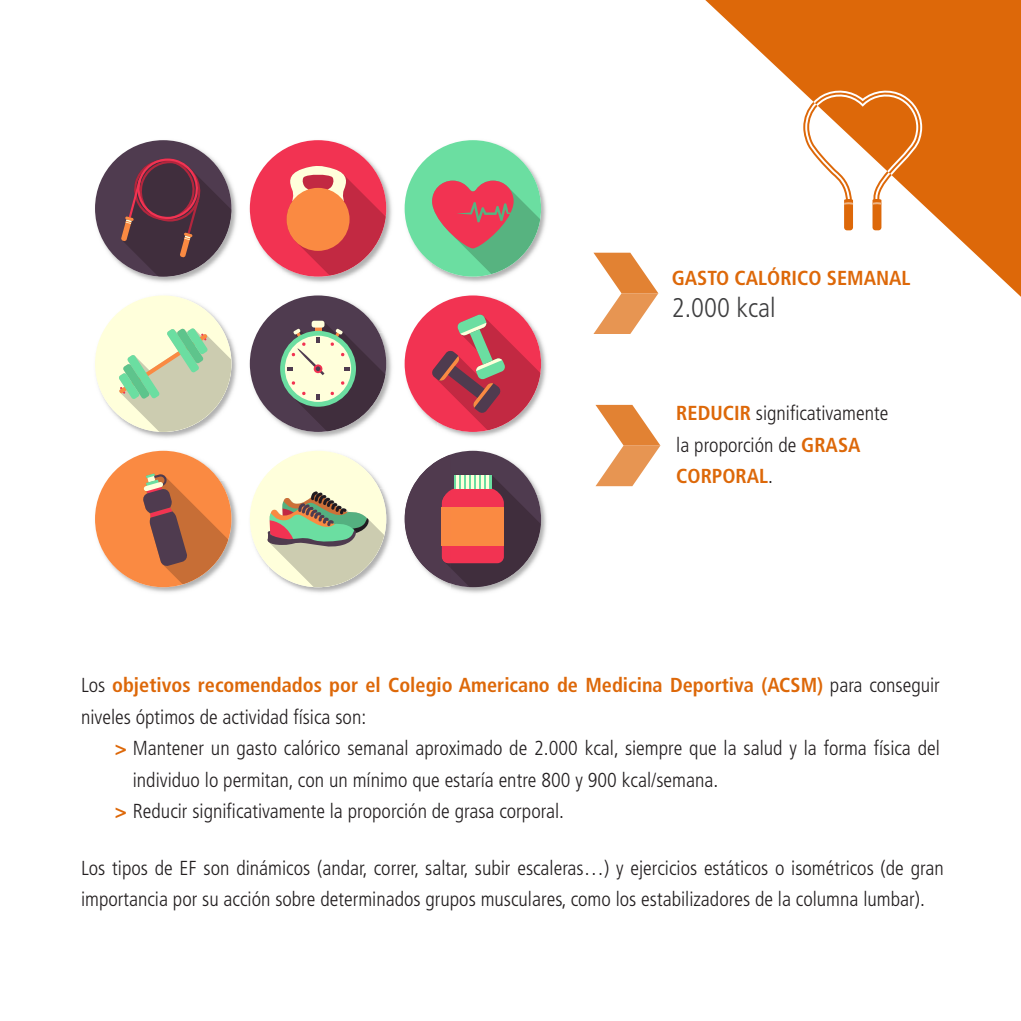
<style>
.page{position:relative;width:1021px;height:1021px;background:#fff}
.page>*{position:absolute;margin:0;border:0;box-sizing:border-box;transform-origin:0 0}
.t1{font:300 condensed 27px "Frutiger LT Std";color:#3e3e3f}
.t2{font:300 condensed 20.25px/31.5px "Frutiger LT Std";color:#231f20}
.t3{font:700 condensed 20.25px/31.5px "Frutiger LT Std";color:#dd6809}
.s1{font-weight:700;color:#dd6809}
.s2{font-weight:300;color:#231f20}
.s3{font-weight:900;color:#dd6809}
</style>
<div class="page">
<img style="left:95px;top:140px;width:336px;height:143px">
<div style="left:95px;top:140px;width:136px;height:137px;background:#4f3b4f;border-radius:50%"></div>
<svg style="left:121px;top:158px;width:110px;height:119px"></svg>
<div style="left:250px;top:140px;width:136px;height:137px;background:#f23352;border-radius:50%"></div>
<svg style="left:286px;top:165px;width:100px;height:110px"></svg>
<div style="left:286px;top:188px;width:63px;height:63px;background:#fa8a42;border-radius:50%"></div>
<img style="left:431px;top:140px;width:164px;height:142px">
<div style="left:404px;top:140px;width:137px;height:137px;background:#6bdea1;border-radius:50%"></div>
<svg style="left:432px;top:181px;width:108px;height:93px"></svg>
<img style="left:95px;top:296px;width:142px;height:184px">
<div style="left:95px;top:295px;width:136px;height:137px;background:#ffffdb;border-radius:50%"></div>
<svg style="left:119px;top:328px;width:112px;height:104px"></svg>
<img style="left:290px;top:337px;width:141px;height:151px">
<img style="left:257px;top:297px;width:118px;height:35px">
<img style="left:249px;top:340px;width:40px;height:128px">
<svg style="left:282px;top:297px;width:7px;height:8px"></svg>
<div style="left:250px;top:295px;width:136px;height:137px;background:#4f3b4f;border-radius:50%"></div>
<svg style="left:280px;top:321px;width:105px;height:110px"></svg>
<div style="left:311px;top:321px;width:13px;height:6px;background:#ffffdb;border-radius:2px"></div>
<img style="left:446px;top:338px;width:100px;height:99px">
<img style="left:491px;top:297px;width:31px;height:17px">
<div style="left:404px;top:295px;width:137px;height:137px;background:#f23352;border-radius:50%"></div>
<svg style="left:431px;top:314px;width:109px;height:116px"></svg>
<img style="left:95px;top:480px;width:143px;height:113px">
<div style="left:95px;top:451px;width:136px;height:136px;background:#fa8a42;border-radius:50%"></div>
<svg style="left:143px;top:473px;width:85px;height:111px"></svg>
<img style="left:450px;top:495px;width:97px;height:98px">
<img style="left:450px;top:450px;width:78px;height:25px">
<div style="left:404px;top:451px;width:137px;height:136px;background:#4f3b4f;border-radius:50%"></div>
<img style="left:250px;top:489px;width:142px;height:104px">
<img style="left:249px;top:448px;width:20px;height:32px">
<img style="left:402px;top:448px;width:48px;height:140px">
<img style="left:404px;top:454px;width:46px;height:129px">
<svg style="left:442px;top:475px;width:99px;height:112px"></svg>
<img style="left:442px;top:490px;width:8px;height:73px">
<img style="left:442px;top:507px;width:8px;height:39px">
<div style="left:250px;top:451px;width:136px;height:136px;background:#ffffdb;border-radius:50%"></div>
<svg style="left:267px;top:488px;width:117px;height:99px"></svg>
<svg style="left:593px;top:253px;width:65px;height:81px"></svg>
<svg style="left:595px;top:405px;width:65px;height:81px"></svg>
<svg style="left:705px;top:0;width:315px;height:296px;fill:#dd6809"></svg>
<svg style="left:802px;top:86px;width:121px;height:144px"></svg>
<p class="t3" style="left:671px;top:262px;width:240px">GASTO CALÓRICO SEMANAL</p>
<p class="t1" style="left:671px;top:292px;width:105px">2.000 kcal</p>
<p class="t2" style="left:676px;top:397px;width:213px"><span class="s1">REDUCIR</span> significativamente la proporción de <span class="s1">GRASA<br>CORPORAL</span>.</p>
<p class="t3" style="left:81px;top:669px;width:860px"><span class="s2">Los</span> objetivos recomendados por el Colegio Americano de Medicina Deportiva (ACSM) <span class="s2">para conseguir niveles óptimos de actividad física son:</span></p>
<p class="t2" style="left:133px;top:732px;width:808px;text-indent:-18px"><span class="s3">&gt;</span> Mantener un gasto calórico semanal aproximado de 2.000 kcal, siempre que la salud y la forma física del individuo lo permitan, con un mínimo que estaría entre 800 y 900 kcal/semana.</p>
<p class="t2" style="left:115px;top:795px;width:450px"><span class="s3">&gt;</span> Reducir significativamente la proporción de grasa corporal.</p>
<p class="t2" style="left:81px;top:852px;width:864px">Los tipos de EF son dinámicos (andar, correr, saltar, subir escaleras…) y ejercicios estáticos o isométricos (de gran importancia por su acción sobre determinados grupos musculares, como los estabilizadores de la columna lumbar).</p>
</div>
